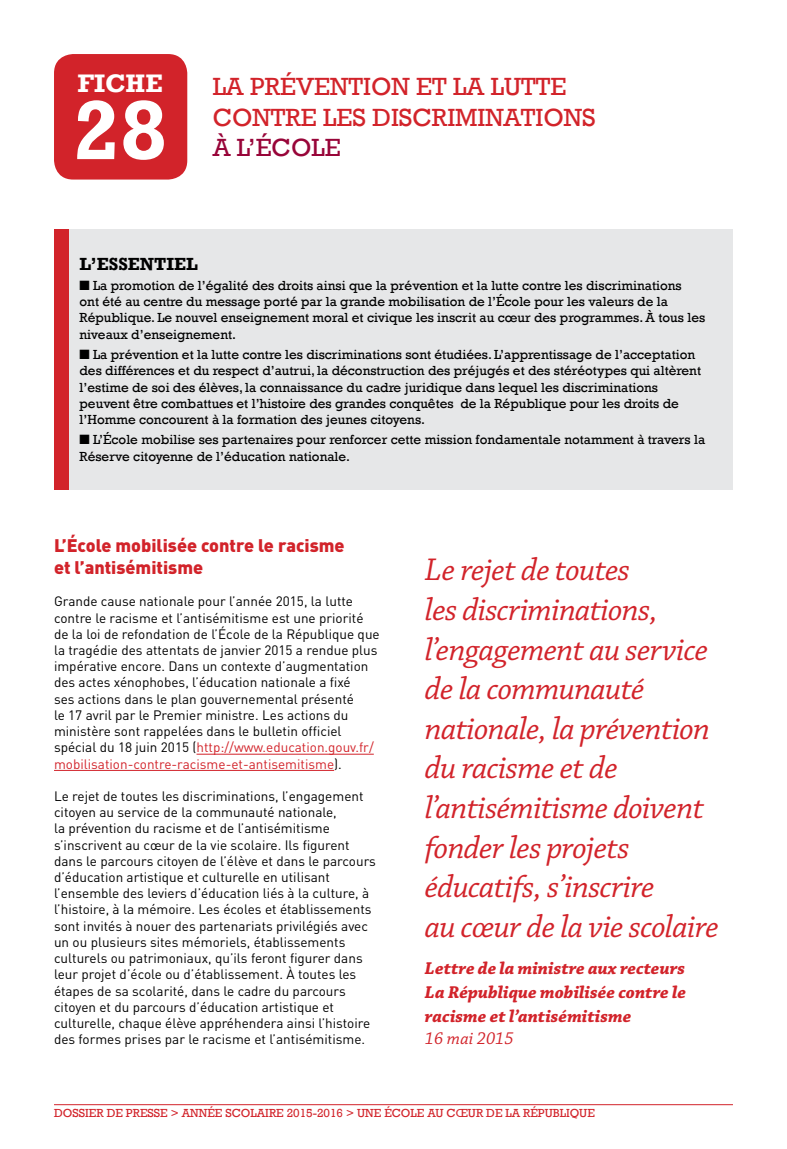
<style>
.page{position:relative;width:787px;height:1149px;background:#fff}
.page>*{position:absolute;margin:0;border:0;box-sizing:border-box;transform-origin:0 0}
.t1{font:700 85.05px "Rockwell";color:#fff}
.t2{font:italic 33px/39.6px "Chaparral Pro";letter-spacing:-.02em;color:#d2232a}
.t3{font:700 25.95px "Rockwell";color:#fff}
.t4{font:25.5px/30.6px "Rockwell";color:#d2232a}
.t5{font:25.5px "Rockwell";letter-spacing:.03em;color:#980539}
.t6{font:italic 700 18px/24px "Chaparral Pro";color:#d2232a;text-align:justify}
.t7{font:900 18px/21.6px "DIN";color:#d2232a}
.t8{font:700 18px "Rockwell";color:#000}
.t9{font:italic 18px "Chaparral Pro";color:#d2232a}
.t10{font:13.5px/16.2px "DIN";color:#000}
.t11{font:13.5px/16.2px "Rockwell";color:#000}
.t12{font:12px "Rockwell";color:#d2232a}
.s1{color:#d2232a}
</style>
<div class="page">
<hr style="left:54px;top:1103px;width:679px;height:1px;background:#d2232a">
<hr style="left:196px;top:753px;width:178px;height:1px;background:#d2232a">
<hr style="left:54px;top:769px;width:280px;height:1px;background:#d2232a">
<div style="left:68px;top:229px;width:665px;height:260px;background:#e6e7e8"></div>
<div style="left:54px;top:229px;width:14px;height:260px;background:#d2232a"></div>
<div style="left:54px;top:54px;width:133px;height:125px;background:#d2232a;border-radius:19px"></div>
<h3 class="t3" style="left:77px;top:68px;width:85px">FICHE</h3>
<h1 class="t1" style="left:73px;top:79px;width:95px">28</h1>
<h3 class="t4" style="left:213px;top:71px;width:384px">la prévention et la lutte contre les discriminations</h3>
<h3 class="t5" style="left:213px;top:133px;width:129px">à l’école</h3>
<h3 class="t8" style="left:80px;top:252px;width:99px">L’ESSENTIEL</h3>
<p class="t11" style="left:80px;top:277px;width:627px">■ La promotion de l’égalité des droits ainsi que la prévention et la lutte contre les discriminations<br>ont été au centre du message porté par la grande mobilisation de l’École pour les valeurs de la République. Le nouvel enseignement moral et civique les inscrit au cœur des programmes. À tous les niveaux d’enseignement.</p>
<p class="t11" style="left:80px;top:346px;width:623px">■ La prévention et la lutte contre les discriminations sont étudiées. L’apprentissage de l’acceptation des différences et du respect d’autrui, la déconstruction des préjugés et des stéréotypes qui altèrent l’estime de soi des élèves, la connaissance du cadre juridique dans lequel les discriminations peuvent être combattues et l’histoire des grandes conquêtes de la République pour les droits de l’Homme concourent à la formation des jeunes citoyens.</p>
<p class="t11" style="left:80px;top:432px;width:627px">■ L’École mobilise ses partenaires pour renforcer cette mission fondamentale notamment à travers la<br>Réserve citoyenne de l’éducation nationale.</p>
<h3 class="t7" style="left:54px;top:534px;width:292px">L’École mobilisée contre le racisme et l’antisémitisme</h3>
<p class="t10" style="left:54px;top:593px;width:327px">Grande cause nationale pour l’année 2015, la lutte contre le racisme et l’antisémitisme est une priorité de la loi de refondation de l’École de la République que la tragédie des attentats de janvier 2015 a rendue plus impérative encore. Dans un contexte d’augmentation des actes xénophobes, l’éducation nationale a fixé<br>ses actions dans le plan gouvernemental présenté<br>le 17 avril par le Premier ministre. Les actions du ministère sont rappelées dans le bulletin officiel spécial du 18 juin 2015 (<span class="s1">http://www.education.gouv.fr/ mobilisation-contre-racisme-et-antisemitisme</span>).</p>
<p class="t10" style="left:54px;top:787px;width:323px">Le rejet de toutes les discriminations, l’engagement citoyen au service de la communauté nationale,<br>la prévention du racisme et de l’antisémitisme s’inscrivent au cœur de la vie scolaire. Ils figurent dans le parcours citoyen de l’élève et dans le parcours d’éducation artistique et culturelle en utilisant l’ensemble des leviers d’éducation liés à la culture, à l’histoire, à la mémoire. Les écoles et établissements sont invités à nouer des partenariats privilégiés avec un ou plusieurs sites mémoriels, établissements culturels ou patrimoniaux, qu’ils feront figurer dans leur projet d’école ou d’établissement. À toutes les étapes de sa scolarité, dans le cadre du parcours citoyen et du parcours d’éducation artistique et culturelle, chaque élève appréhendera ainsi l’histoire des formes prises par le racisme et l’antisémitisme.</p>
<h2 class="t2" style="left:425px;top:551px;width:295px">Le rejet de toutes<br>les discriminations, l’engagement au service de la communauté nationale, la prévention du racisme et de l’antisémitisme doivent fonder les projets éducatifs, s’inscrire<br>au cœur de la vie scolaire</h2>
<h3 class="t6" style="left:425px;top:956px;width:262px">Lettre de la ministre aux recteurs La République mobilisée contre le racisme et l’antisémitisme</h3>
<h3 class="t9" style="left:425px;top:1028px;width:90px">16 mai 2015</h3>
<p class="t12" style="left:54px;top:1105px;width:87px">DOSSIER de presse</p>
<p class="t12" style="left:171px;top:1105px;width:223px">&gt; ANNÉE SCOLAIRE 2015-2016 &gt; Une école</p>
<p class="t12" style="left:427px;top:1105px;width:161px">au cœur de la République</p>
</div>
